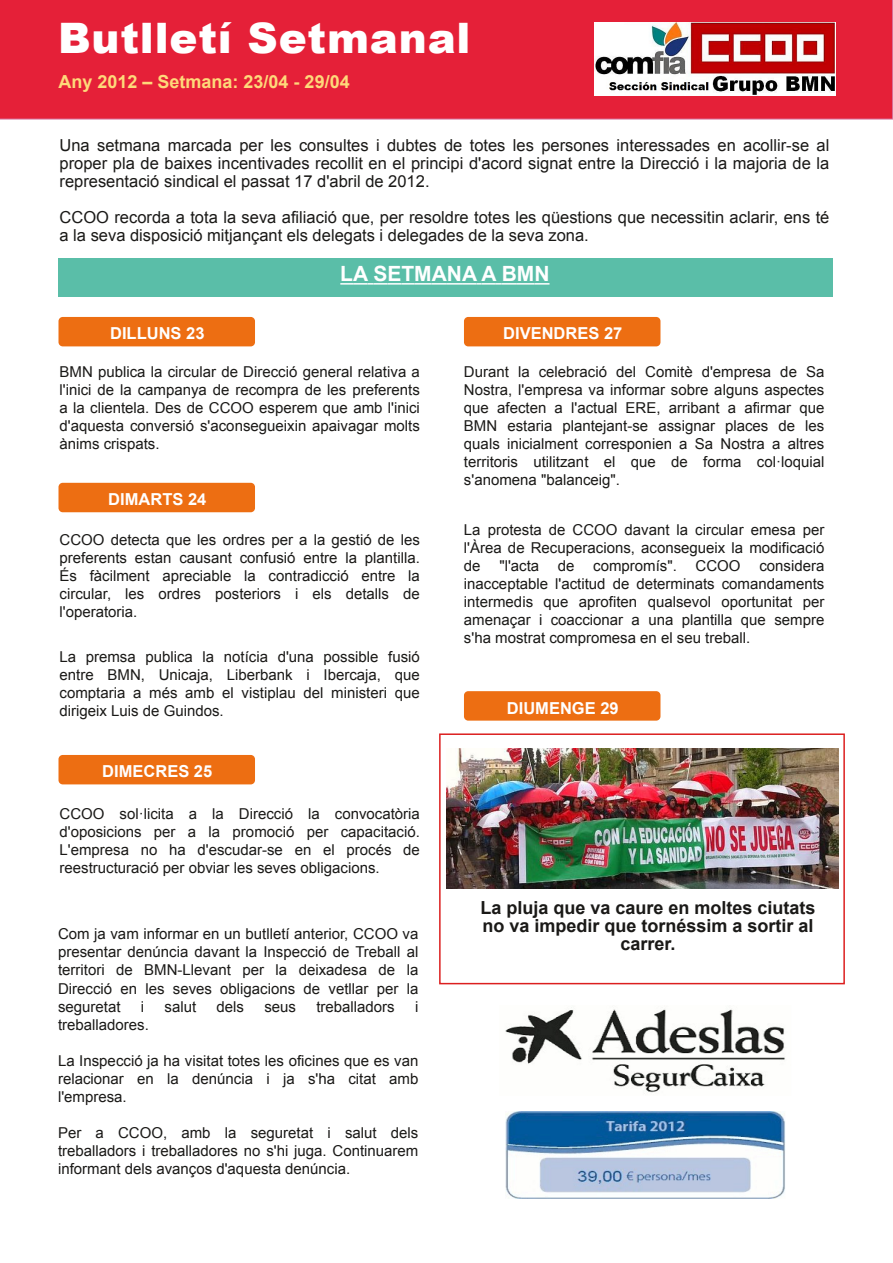
<style>
.page{position:relative;width:893px;height:1263px;background:#fff}
.page>*{position:absolute;margin:0;border:0;box-sizing:border-box;transform-origin:0 0}
.t1{font:900 42px "Arial";letter-spacing:.02em;color:#fff}
.t2{font:700 21px "Arial";color:#fff}
.t3{font:700 18px/18px "Arial";color:#1a1917;text-align:center}
.t4{font:700 18px "Arial";color:#fed97a}
.t5{font:16.5px/18px "Arial";color:#1a1917;text-align:justify}
.t6{font:700 16.5px "Arial";color:#fff}
.t7{font:15px/18px "Arial";color:#1a1917;text-align:justify}
</style>
<div class="page">
<div style="left:0;top:0;width:893px;height:119px;background:#e52038"></div>
<img style="left:595px;top:22px;width:241px;height:73px">
<div style="left:58px;top:258px;width:774px;height:38px;background:#5abea8"></div>
<svg style="left:340px;top:283px;width:209px;height:2px"></svg>
<div style="left:58px;top:483px;width:197px;height:29px;background:#ed6e12;border-radius:4px"></div>
<div style="left:58px;top:755px;width:197px;height:29px;background:#ed6e12;border-radius:4px"></div>
<div style="left:464px;top:317px;width:196px;height:29px;background:#ed6e12;border-radius:4px"></div>
<div style="left:58px;top:317px;width:197px;height:29px;background:#ed6e12;border-radius:4px"></div>
<img style="left:505px;top:1007px;width:280px;height:86px">
<img style="left:505px;top:1112px;width:280px;height:87px">
<div style="left:439px;top:733px;width:406px;height:251px;border:2px solid #dc1f1f"></div>
<img style="left:447px;top:748px;width:391px;height:140px">
<div style="left:464px;top:691px;width:196px;height:30px;background:#ed6e12;border-radius:4px"></div>
<h1 class="t1" style="left:58px;top:14px;width:414px">Butlletí Setmanal</h1>
<p class="t4" style="left:58px;top:71px;width:293px">Any 2012 – Setmana: 23/04 - 29/04</p>
<p class="t5" style="left:60px;top:136px;width:771px">Una setmana marcada per les consultes i dubtes de totes les persones interessades en acollir-se al proper pla de baixes incentivades recollit en el principi d'acord signat entre la Direcció i la majoria de la representació sindical el passat 17 d'abril de 2012.</p>
<p class="t5" style="left:60px;top:208px;width:771px">CCOO recorda a tota la seva afiliació que, per resoldre totes les qüestions que necessitin aclarir, ens té a la seva disposició mitjançant els delegats i delegades de la seva zona.</p>
<h2 class="t2" style="left:340px;top:261px;width:211px">LA SETMANA A BMN</h2>
<p class="t6" style="left:110px;top:324px;width:96px">DILLUNS 23</p>
<p class="t6" style="left:503px;top:324px;width:121px">DIVENDRES 27</p>
<p class="t7" style="left:60px;top:362px;width:362px">BMN publica la circular de Direcció general relativa a l'inici de la campanya de recompra de les preferents a la clientela. Des de CCOO esperem que amb l'inici d'aquesta conversió s'aconsegueixin apaivagar molts ànims crispats.</p>
<p class="t7" style="left:464px;top:362px;width:362px">Durant la celebració del Comitè d'empresa de Sa Nostra, l'empresa va informar sobre alguns aspectes que afecten a l'actual ERE, arribant a afirmar que BMN estaria plantejant-se assignar places de les quals inicialment corresponien a Sa Nostra a altres territoris utilitzant el que de forma col·loquial s'anomena "balanceig".</p>
<p class="t7" style="left:464px;top:521px;width:362px">La protesta de CCOO davant la circular emesa per l'Àrea de Recuperacions, aconsegueix la modificació de "l'acta de compromís". CCOO considera inacceptable l'actitud de determinats comandaments intermedis que aprofiten qualsevol oportunitat per amenaçar i coaccionar a una plantilla que sempre s'ha mostrat compromesa en el seu treball.</p>
<p class="t6" style="left:108px;top:490px;width:100px">DIMARTS 24</p>
<p class="t7" style="left:60px;top:531px;width:362px">CCOO detecta que les ordres per a la gestió de les preferents estan causant confusió entre la plantilla.<br>És fàcilment apreciable la contradicció entre la circular, les ordres posteriors i els detalls de l'operatoria.</p>
<p class="t7" style="left:60px;top:647px;width:362px">La premsa publica la notícia d'una possible fusió entre BMN, Unicaja, Liberbank i Ibercaja, que comptaria a més amb el vistiplau del ministeri que dirigeix Luis de Guindos.</p>
<p class="t6" style="left:102px;top:762px;width:112px">DIMECRES 25</p>
<p class="t7" style="left:60px;top:805px;width:362px">CCOO sol·licita a la Direcció la convocatòria d'oposicions per a la promoció per capacitació.<br>L'empresa no ha d'escudar-se en el procés de reestructuració per obviar les seves obligacions.</p>
<p class="t7" style="left:58px;top:925px;width:362px">Com ja vam informar en un butlletí anterior, CCOO va presentar denúncia davant la Inspecció de Treball al territori de BMN-Llevant per la deixadesa de la Direcció en les seves obligacions de vetllar per la seguretat</p>
<p class="t7" style="left:141px;top:997px;width:5px">i</p>
<p class="t7" style="left:165px;top:997px;width:33px">salut</p>
<p class="t7" style="left:217px;top:997px;width:29px">dels</p>
<p class="t7" style="left:264px;top:997px;width:33px">seus</p>
<p class="t7" style="left:316px;top:997px;width:80px">treballadors</p>
<p class="t7" style="left:415px;top:997px;width:5px">i</p>
<p class="t7" style="left:58px;top:1015px;width:92px">treballadores.</p>
<p class="t7" style="left:58px;top:1051px;width:362px">La Inspecció ja ha visitat totes les oficines que es van relacionar en la denúncia i ja s'ha citat amb l'empresa.</p>
<p class="t7" style="left:58px;top:1123px;width:362px">Per a CCOO, amb la seguretat i salut dels treballadors i treballadores no s'hi juga. Continuarem informant dels avanços d'aquesta denúncia.</p>
<p class="t6" style="left:507px;top:698px;width:113px">DIUMENGE 29</p>
<p class="t3" style="left:480px;top:899px;width:337px">La pluja que va caure en moltes ciutats no va impedir que tornéssim a sortir al carrer.</p>
</div>
